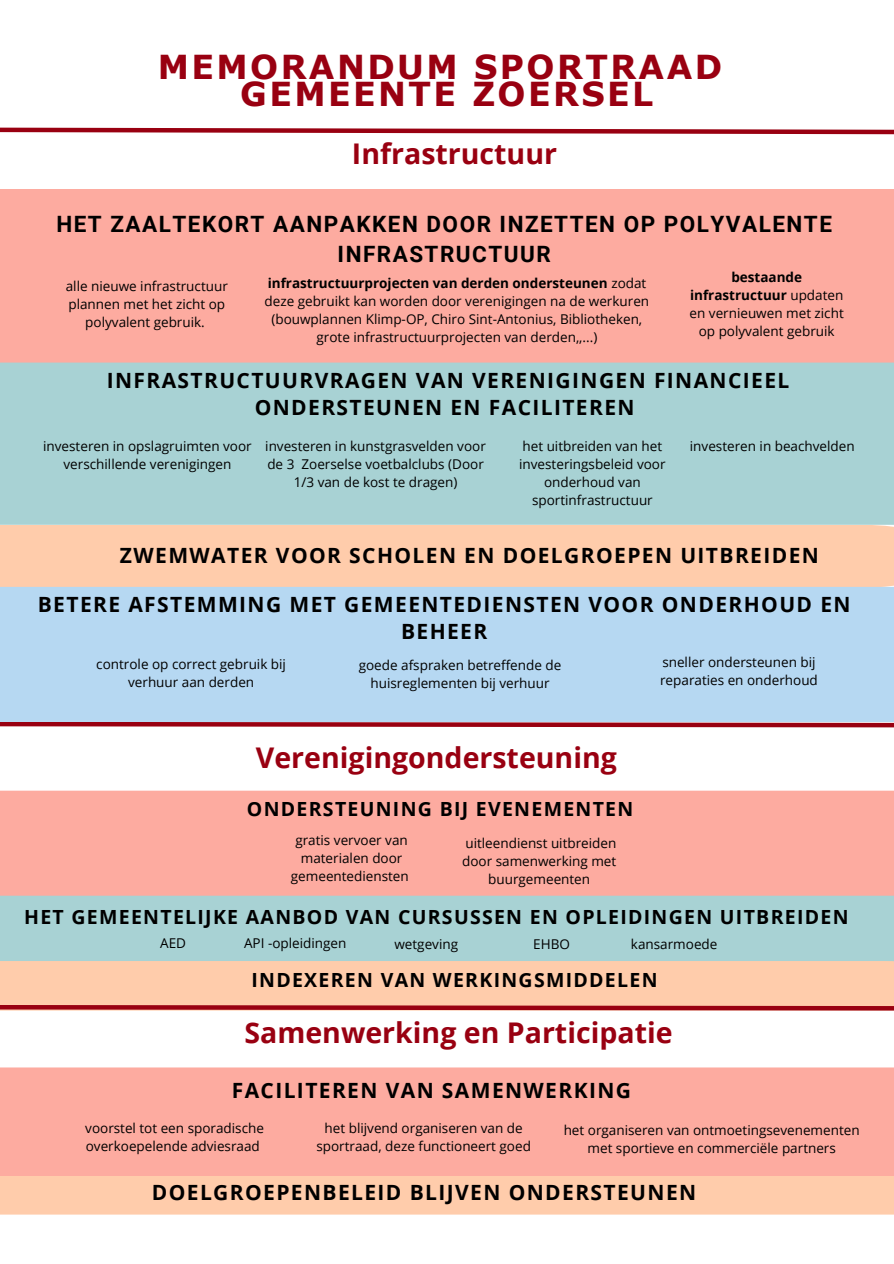
<style>
.page{position:relative;width:894px;height:1264px;background:#fff}
.page>*{position:absolute;margin:0;border:0;box-sizing:border-box;transform-origin:0 0}
.t1{font:700 33px/27px "Verdana Pro";letter-spacing:.075em;color:#901;text-align:center}
.t2{font:700 28.5px "Open Sans";color:#901}
.t3{font:700 22.5px/30.3px "Roboto";letter-spacing:.065em;color:#000;text-align:center}
.t4{font:700 21px/27px "Open Sans";letter-spacing:.065em;color:#000;text-align:center}
.t5{font:700 19.5px "Open Sans";letter-spacing:.065em;color:#000}
.t6{font:13.5px/18px "Open Sans";color:#000;text-align:center}
.s1{font-weight:700}
</style>
<div class="page">
<div style="left:0;top:525px;width:893px;height:62px;background:#ffccab"></div>
<svg style="left:0;top:127px;width:893px;height:8px"></svg>
<svg style="left:0;top:722px;width:893px;height:6px;background:#b2404c"></svg>
<div style="left:0;top:1175px;width:893px;height:39px;background:#ffccab"></div>
<div style="left:0;top:189px;width:893px;height:173px;background:#fdaba0"></div>
<div style="left:0;top:587px;width:893px;height:135px;background:#b6d8f2"></div>
<div style="left:0;top:895px;width:893px;height:66px;background:#a8d2d4"></div>
<div style="left:0;top:790px;width:893px;height:105px;background:#fdaba0"></div>
<svg style="left:0;top:961px;width:893px;height:50px;background:#f5b99d"></svg>
<div style="left:0;top:1067px;width:893px;height:108px;background:#fdaba0"></div>
<div style="left:0;top:362px;width:893px;height:163px;background:#a8d2d4"></div>
<h1 class="t1" style="left:158px;top:52px;width:566px">MEMORANDUM SPORTRAAD<br>GEMEENTE ZOERSEL</h1>
<h3 class="t2" style="left:352px;top:133px;width:206px">Infrastructuur</h3>
<p class="t3" style="left:56px;top:209px;width:776px">HET ZAALTEKORT AANPAKKEN DOOR INZETTEN OP POLYVALENTE<br>INFRASTRUCTUUR</p>
<p class="t6" style="left:66px;top:277px;width:163px">alle nieuwe infrastructuur plannen met het zicht op polyvalent gebruik.</p>
<p class="t6" style="left:264px;top:273px;width:386px;text-align:left"><span class="s1">infrastructuurprojecten van derden ondersteunen</span> zodat deze gebruikt kan worden door verenigingen na de werkuren</p>
<p class="t6" style="left:689px;top:268px;width:156px"><span class="s1">bestaande infrastructuur</span> updaten en vernieuwen met zicht op polyvalent gebruik</p>
<h3 class="t6" style="left:271px;top:309px;width:372px">(bouwplannen Klimp-OP, Chiro Sint-Antonius, Bibliotheken, grote infrastructuurprojecten van derden,,...)</h3>
<h2 class="t4" style="left:107px;top:366px;width:684px">INFRASTRUCTUURVRAGEN VAN VERENIGINGEN FINANCIEEL<br>ONDERSTEUNEN EN FACILITEREN</h2>
<h3 class="t6" style="left:43px;top:437px;width:210px">investeren in opslagruimten voor verschillende verenigingen</h3>
<p class="t6" style="left:265px;top:437px;width:222px">investeren in kunstgrasvelden voor de 3 Zoerselse voetbalclubs (Door<br>1/3 van de kost te dragen)</p>
<p class="t6" style="left:522px;top:437px;width:141px">het uitbreiden van het</p>
<p class="t6" style="left:689px;top:437px;width:166px">investeren in beachvelden</p>
<p class="t6" style="left:519px;top:455px;width:148px">investeringsbeleid voor onderhoud van sportinfrastructuur</p>
<h2 class="t4" style="left:120px;top:541px;width:700px">ZWEMWATER VOOR SCHOLEN EN DOELGROEPEN UITBREIDEN</h2>
<p class="t4" style="left:38px;top:590px;width:814px">BETERE AFSTEMMING MET GEMEENTEDIENSTEN VOOR ONDERHOUD EN<br>BEHEER</p>
<p class="t6" style="left:660px;top:652px;width:159px;text-align:left">sneller ondersteunen bij reparaties en onderhoud</p>
<h3 class="t6" style="left:96px;top:654px;width:191px">controle op correct gebruik bij verhuur aan derden</h3>
<p class="t6" style="left:358px;top:656px;width:204px">goede afspraken betreffende de huisreglementen bij verhuur</p>
<h3 class="t2" style="left:256px;top:738px;width:362px">Verenigingondersteuning</h3>
<p class="t5" style="left:247px;top:795px;width:388px">ONDERSTEUNING BIJ EVENEMENTEN</p>
<p class="t6" style="left:291px;top:831px;width:119px">gratis vervoer van materialen door gemeentediensten</p>
<h4 class="t6" style="left:462px;top:833px;width:156px">uitleendienst uitbreiden door samenwerking met buurgemeenten</h4>
<p class="t5" style="left:24px;top:903px;width:825px">HET GEMEENTELIJKE AANBOD VAN CURSUSSEN EN OPLEIDINGEN UITBREIDEN</p>
<p class="t6" style="left:160px;top:933px;width:27px">AED</p>
<p class="t6" style="left:244px;top:933px;width:104px">API -opleidingen</p>
<h4 class="t6" style="left:394px;top:934px;width:65px">wetgeving</h4>
<h5 class="t6" style="left:533px;top:934px;width:38px">EHBO</h5>
<p class="t6" style="left:630px;top:934px;width:88px">kansarmoede</p>
<h2 class="t5" style="left:251px;top:965px;width:407px">INDEXEREN VAN WERKINGSMIDDELEN</h2>
<p class="t2" style="left:244px;top:1012px;width:429px">Samenwerking en Participatie</p>
<h5 class="t4" style="left:232px;top:1076px;width:400px">FACILITEREN VAN SAMENWERKING</h5>
<p class="t6" style="left:85px;top:1118px;width:180px;text-align:left">voorstel tot een sporadische overkoepelende adviesraad</p>
<h4 class="t6" style="left:563px;top:1120px;width:297px">het organiseren van ontmoetingsevenementen met sportieve en commerciële partners</h4>
<h3 class="t6" style="left:316px;top:1118px;width:216px">het blijvend organiseren van de sportraad, deze functioneert goed</h3>
<p class="t4" style="left:152px;top:1178px;width:545px">DOELGROEPENBELEID BLIJVEN ONDERSTEUNEN</p>
</div>
